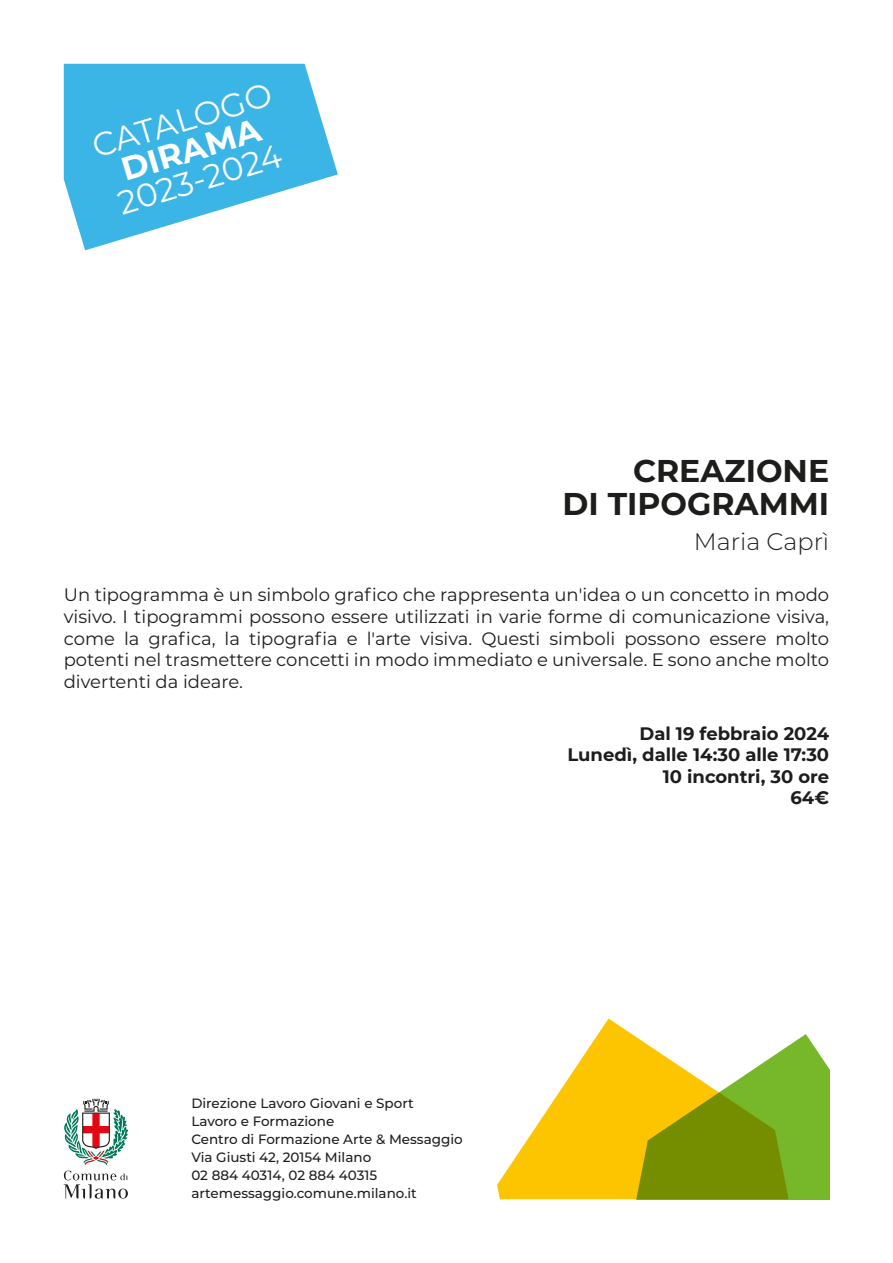
<style>
.page{position:relative;width:893px;height:1263px;background:#fff}
.page>*{position:absolute;margin:0;border:0;box-sizing:border-box;transform-origin:0 0}
.t1{font:32.85px "Montserrat";color:#fff}
.t2{font:700 32.85px "Montserrat";color:#fff}
.t3{font:700 31.5px/33px "Montserrat";color:#1d1d1b;text-align:right}
.t4{font:300 24px "Montserrat";color:#1d1d1b}
.t5{font:18px/21.6px "Montserrat";color:#1d1d1b;text-align:justify}
.t6{font:700 18px/21.6px "Montserrat";color:#1d1d1b;text-align:right}
.t7{font:500 13.5px/18px "Montserrat";color:#1d1d1b}
</style>
<div class="page">
<svg style="left:64px;top:64px;width:274px;height:186px;fill:#3bb4e6"></svg>
<svg style="left:497px;top:1018px;width:135px;height:181px;fill:#fdc500"></svg>
<svg style="left:629px;top:1034px;width:200px;height:165px"></svg>
<svg style="left:64px;top:1099px;width:64px;height:99px"></svg>
<h1 class="t1" style="left:87px;top:126px;width:188px;rotate:-17deg">CATALOGO</h1>
<h1 class="t2" style="left:115px;top:148px;width:145px;rotate:-17deg">DIRAMA</h1>
<h1 class="t1" style="left:112px;top:182px;width:171px;rotate:-17deg">2023-2024</h1>
<h2 class="t3" style="left:562px;top:453px;width:268px">CREAZIONE<br>DI TIPOGRAMMI</h2>
<h3 class="t4" style="left:694px;top:525px;width:137px">Maria Caprì</h3>
<p class="t5" style="left:64px;top:584px;width:767px">Un tipogramma è un simbolo grafico che rappresenta un'idea o un concetto in modo visivo. I tipogrammi possono essere utilizzati in varie forme di comunicazione visiva, come la grafica, la tipografia e l'arte visiva. Questi simboli possono essere molto potenti nel trasmettere concetti in modo immediato e universale. E sono anche molto divertenti da ideare.</p>
<p class="t6" style="left:567px;top:721px;width:263px">Dal 19 febbraio 2024<br>Lunedì, dalle 14:30 alle 17:30<br>10 incontri, 30 ore<br>64€</p>
<p class="t7" style="left:191px;top:1093px;width:273px">Direzione Lavoro Giovani e Sport<br>Lavoro e Formazione<br>Centro di Formazione Arte &amp; Messaggio<br>Via Giusti 42, 20154 Milano<br>02 884 40314, 02 884 40315 artemessaggio.comune.milano.it</p>
</div>
